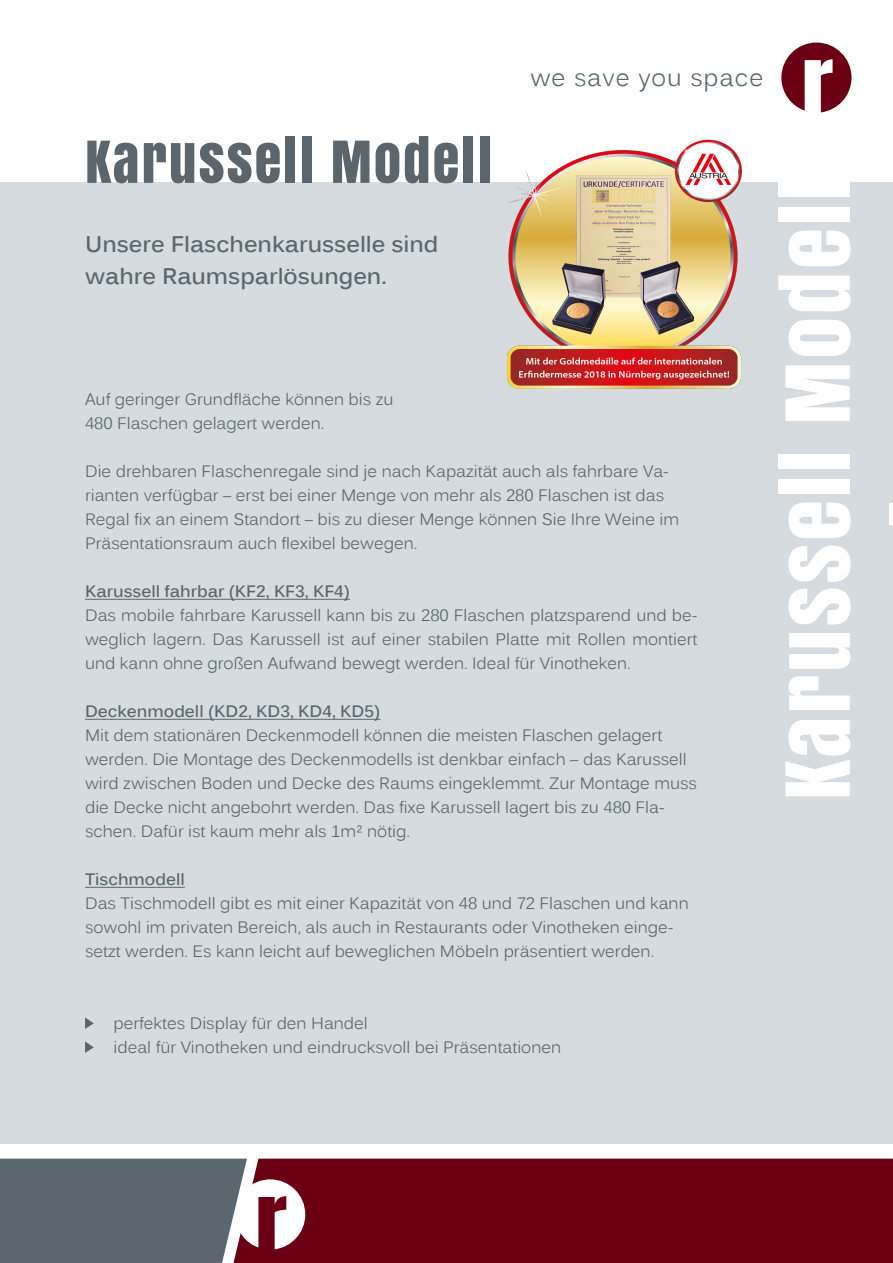
<style>
.page{position:relative;width:893px;height:1263px;background:#fff}
.page>*{position:absolute;margin:0;border:0;box-sizing:border-box;transform-origin:0 0}
.t1{font:82.95px "Anton";letter-spacing:.04em;color:#fff}
.t2{font:54.3px "Anton";letter-spacing:.04em;color:#5b656b}
.t3{font:24px "Kalinga";letter-spacing:.04em;color:#5a676e}
.t4{font:700 22.5px "Kalinga";color:#5a676e}
.t5{font:16.5px/24px "Kalinga";color:#5a676e}
.t6{font:700 16.5px "Kalinga";color:#5a676e}
</style>
<div class="page">
<div style="left:863px;top:183px;width:30px;height:961px;background:#d6dbe0"></div>
<hr style="left:889px;top:504px;width:4px;height:21px;background:#fff">
<div style="left:0;top:183px;width:886px;height:961px;background:#d6dbe0"></div>
<hr style="left:85px;top:599px;width:265px;height:1px;background:#5a676e">
<hr style="left:85px;top:719px;width:295px;height:1px;background:#5a676e">
<hr style="left:85px;top:887px;width:100px;height:1px;background:#5a676e">
<svg style="left:85px;top:1017px;width:9px;height:12px"></svg>
<svg style="left:85px;top:1041px;width:9px;height:12px"></svg>
<div style="left:305px;top:1158px;width:588px;height:105px;background:#6b0015"></div>
<svg style="left:0;top:1158px;width:305px;height:105px;background:#6f6d75"></svg>
<img style="left:486px;top:139px;width:276px;height:250px">
<svg style="left:781px;top:43px;width:70px;height:69px"></svg>
<p class="t3" style="left:530px;top:62px;width:235px">we save you space</p>
<p class="t2" style="left:85px;top:119px;width:408px">KARUSSELL MODELL</p>
<p class="t4" style="left:85px;top:229px;width:355px">Unsere Flaschenkarusselle sind</p>
<p class="t4" style="left:85px;top:261px;width:303px">wahre Raumsparlösungen.</p>
<p class="t5" style="left:85px;top:389px;width:310px">Auf geringer Grundfläche können bis zu</p>
<p class="t5" style="left:85px;top:413px;width:241px">480 Flaschen gelagert werden.</p>
<p class="t5" style="left:85px;top:461px;width:596px">Die drehbaren Flaschenregale sind je nach Kapazität auch als fahrbare Va&shy;rianten verfügbar – erst bei einer Menge von mehr als 280 Flaschen ist das Regal fix an einem Standort – bis zu dieser Menge können Sie Ihre Weine im Präsentationsraum auch flexibel bewegen.</p>
<p class="t6" style="left:85px;top:580px;width:266px">Karussell fahrbar (KF2, KF3, KF4)</p>
<p class="t5" style="left:85px;top:605px;width:614px;text-align:justify">Das mobile fahrbare Karussell kann bis zu 280 Flaschen platzsparend und be&shy;weglich lagern. Das Karussell ist auf einer stabilen Platte mit Rollen montiert und kann ohne großen Aufwand bewegt werden. Ideal für Vinotheken.</p>
<p class="t6" style="left:85px;top:700px;width:297px">Deckenmodell (KD2, KD3, KD4, KD5)</p>
<p class="t5" style="left:85px;top:725px;width:613px">Mit dem stationären Deckenmodell können die meisten Flaschen gelagert werden. Die Montage des Deckenmodells ist denkbar einfach – das Karussell wird zwischen Boden und Decke des Raums eingeklemmt. Zur Montage muss die Decke nicht angebohrt werden. Das fixe Karussell lagert bis zu 480 Fla&shy;schen. Dafür ist kaum mehr als 1m² nötig.</p>
<p class="t6" style="left:85px;top:868px;width:101px">Tischmodell</p>
<p class="t5" style="left:85px;top:893px;width:605px">Das Tischmodell gibt es mit einer Kapazität von 48 und 72 Flaschen und kann sowohl im privaten Bereich, als auch in Restaurants oder Vinotheken einge&shy;setzt werden. Es kann leicht auf beweglichen Möbeln präsentiert werden.</p>
<p class="t1" style="left:752px;top:800px;width:623px;rotate:-90deg">KARUSSELL MODELL</p>
<p class="t5" style="left:114px;top:1013px;width:256px">perfektes Display für den Handel</p>
<p class="t5" style="left:114px;top:1037px;width:449px">ideal für Vinotheken und eindrucksvoll bei Präsentationen</p>
</div>
